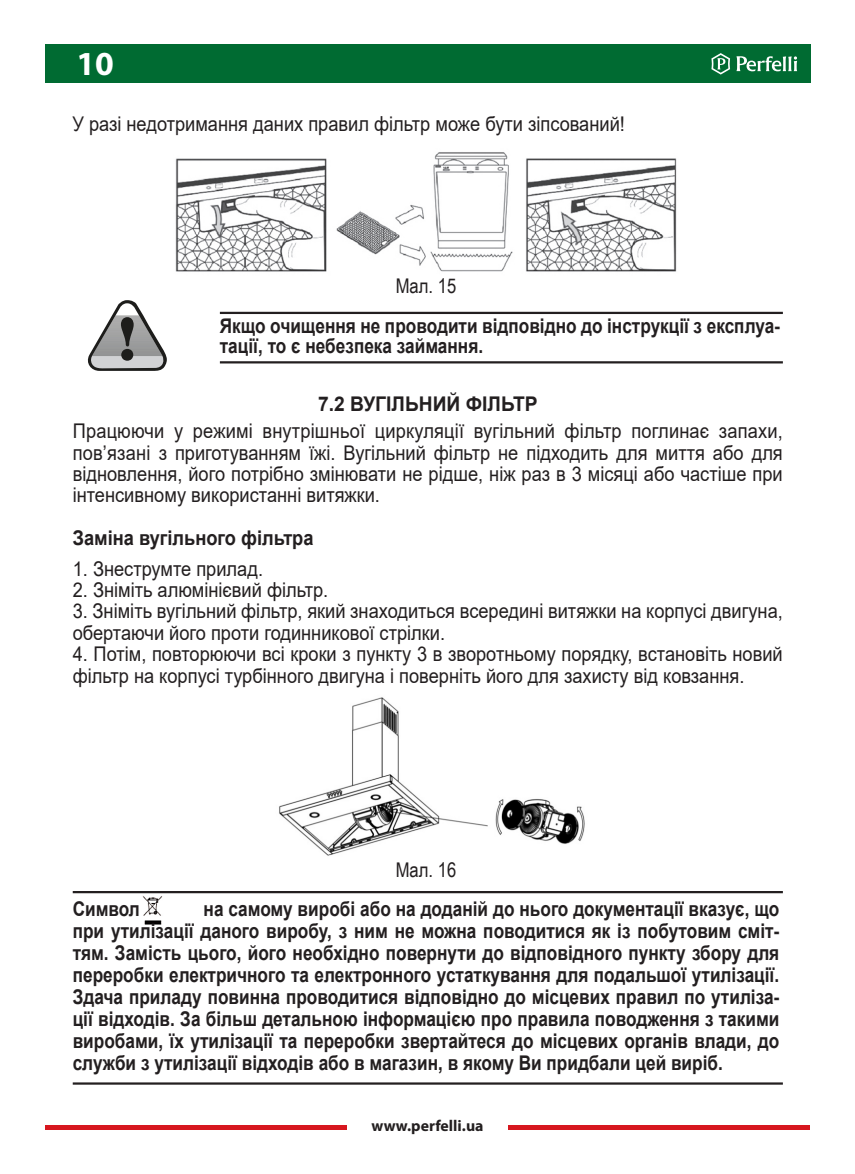
<style>
.page{position:relative;width:855px;height:1174px;background:#fff}
.page>*{position:absolute;margin:0;border:0;box-sizing:border-box;transform-origin:0 0}
.t1{font:700 33.75px "Myriad Pro";color:#fff}
.t2{font:700 20.25px/22.1px "Arial";color:#231f20;text-align:justify;scale:.85 1}
.t3{font:20.25px/21.4px "Arial";color:#231f20;scale:.9 1}
.t4{font:700 20.25px "Arial";color:#231f20;scale:.9 1}
.t5{font:700 20.25px "Arial";color:#231f20;scale:.95 1}
.t6{font:20.25px "Arial Narrow";color:#231f20}
.t7{font:700 15.75px "Myriad Pro";color:#231f20}
</style>
<div class="page">
<div style="left:45px;top:45px;width:765px;height:38px;background:#006b32"></div>
<svg style="left:736px;top:56px;width:61px;height:15px"></svg>
<svg style="left:711px;top:53px;width:19px;height:22px"></svg>
<div style="left:45px;top:1124px;width:301px;height:5px;background:#d7171f"></div>
<div style="left:508px;top:1124px;width:302px;height:5px;background:#d7171f"></div>
<img style="left:142px;top:896px;width:21px;height:29px">
<hr style="left:73px;top:891px;width:710px;height:2px;background:#231f20">
<hr style="left:73px;top:1082px;width:710px;height:2px;background:#231f20">
<img style="left:279px;top:697px;width:306px;height:159px">
<img style="left:175px;top:152px;width:502px;height:120px">
<hr style="left:220px;top:312px;width:563px;height:2px;background:#231f20">
<hr style="left:220px;top:361px;width:563px;height:2px;background:#231f20">
<svg style="left:87px;top:300px;width:80px;height:71px"></svg>
<h1 class="t1" style="left:76px;top:41px;width:39px">10</h1>
<p class="t3" style="left:72px;top:113px;width:615px">У разі недотримання даних правил фільтр може бути зіпсований!</p>
<p class="t6" style="left:396px;top:271px;width:62px">Мал. 15</p>
<p class="t2" style="left:220px;top:316px;width:660px;line-height:20.2px">Якщо очищення не проводити відповідно до інструкції з експлуа&shy;тації, то є небезпека займання.</p>
<p class="t5" style="left:318px;top:389px;width:232px">7.2 ВУГІЛЬНИЙ ФІЛЬТР</p>
<p class="t3" style="left:73px;top:420px;width:790px;text-align:justify">Працюючи у режимі внутрішньої циркуляції вугільний фільтр поглинає запахи, пов’язані з приготуванням їжі. Вугільний фільтр не підходить для миття або для відновлення, його потрібно змінювати не рідше, ніж раз в 3 місяці або частіше при інтенсивному використанні витяжки.</p>
<p class="t4" style="left:73px;top:524px;width:269px">Заміна вугільного фільтра</p>
<p class="t3" style="left:73px;top:557px;width:213px">1. Знеструмте прилад.</p>
<p class="t3" style="left:73px;top:579px;width:285px">2. Зніміть алюмінієвий фільтр.</p>
<p class="t3" style="left:73px;top:600px;width:790px">3. Зніміть вугільний фільтр, який знаходиться всередині витяжки на корпусі двигуна, обертаючи його проти годинникової стрілки.</p>
<p class="t3" style="left:73px;top:643px;width:790px">4. Потім, повторюючи всі кроки з пункту 3 в зворотньому порядку, встановіть новий фільтр на корпусі турбінного двигуна і поверніть його для захисту від ковзання.</p>
<p class="t6" style="left:396px;top:855px;width:62px">Мал. 16</p>
<p class="t2" style="left:73px;top:897px;width:832px;text-indent:131px">на самому виробі або на доданій до нього документації вказує, що при утилізації даного виробу, з ним не можна поводитися як із побутовим сміт&shy;тям. Замість цього, його необхідно повернути до відповідного пункту збору для переробки електричного та електронного устаткування для подальшої утилізації.<br>Здача приладу повинна проводитися відповідно до місцевих правил по утиліза&shy;ції відходів. За більш детальною інформацією про правила поводження з такими виробами, їх утилізації та переробки звертайтеся до місцевих органів влади, до служби з утилізації відходів або в магазин, в якому Ви придбали цей виріб.</p>
<p class="t2" style="left:73px;top:897px;width:80px">Символ</p>
<p class="t7" style="left:371px;top:1115px;width:114px">www.perfelli.ua</p>
</div>
